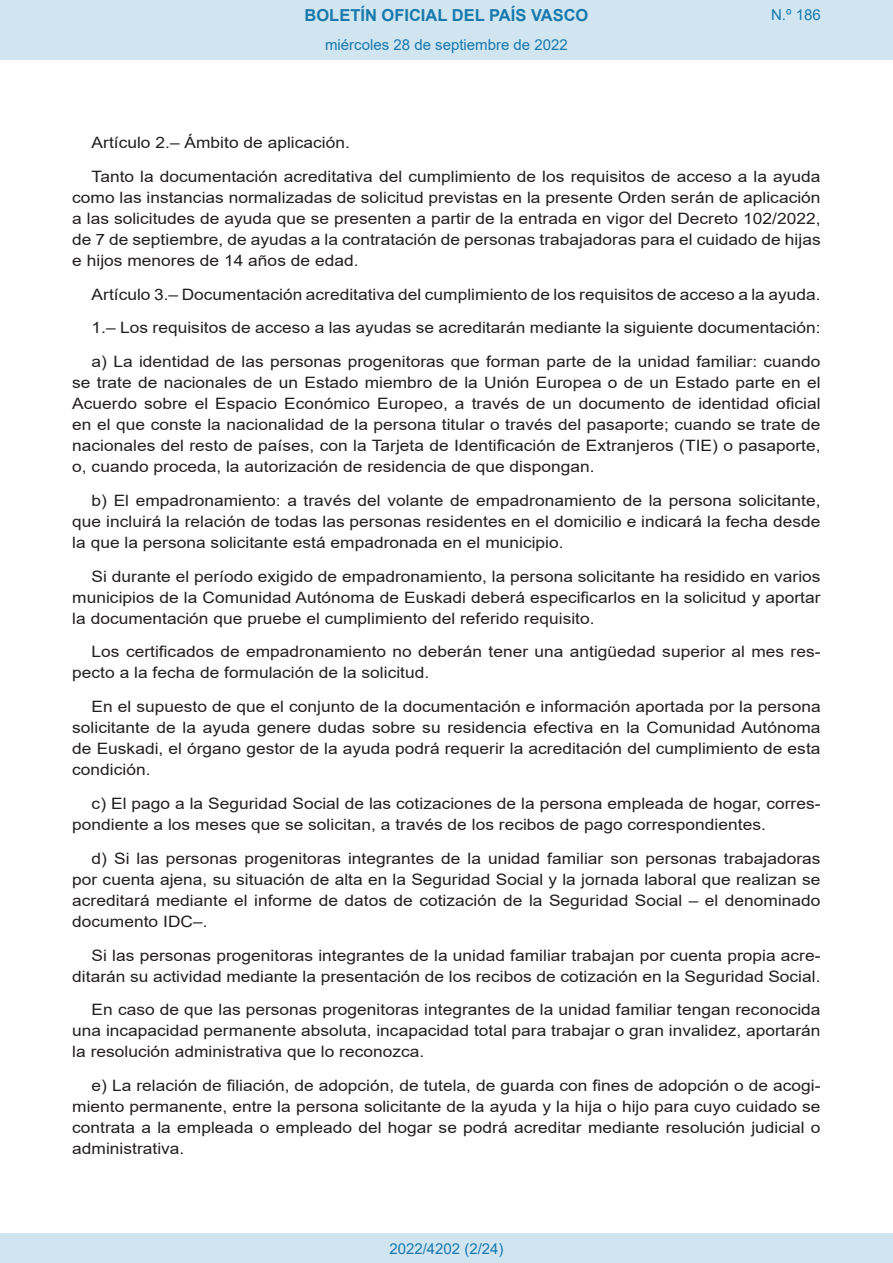
<style>
.page{position:relative;width:893px;height:1263px;background:#fff}
.page>*{position:absolute;margin:0;border:0;box-sizing:border-box;transform-origin:0 0}
.t1{font:700 16.5px "Arial";color:#1879ad}
.BOPVDetalle{font:15.6px/21px "Arial";color:#231f20;text-align:justify;scale:1.11 1}
.Paginacion_Centro{font:15px "Arial";color:#1879ad}
</style>
<div class="page">
<div style="left:0;top:0;width:893px;height:60px;background:#d0e5f0"></div>
<div style="left:0;top:1233px;width:893px;height:30px;background:#d0e5f0"></div>
<p class="t1" style="left:305px;top:3px;width:285px">BOLETÍN OFICIAL DEL PAÍS VASCO</p>
<p class="Paginacion_Centro" style="left:325px;top:35px;width:244px">miércoles 28 de septiembre de 2022</p>
<p class="Paginacion_Centro" style="left:771px;top:5px;width:51px">N.º 186</p>
<p class="BOPVDetalle" style="left:92px;top:132px;width:234px">Artículo 2.– Ámbito de aplicación.</p>
<p class="BOPVDetalle" style="left:72px;top:166px;width:676px;text-indent:19px">Tanto la documentación acreditativa del cumplimiento de los requisitos de acceso a la ayuda como las instancias normalizadas de solicitud previstas en la presente Orden serán de aplicación a las solicitudes de ayuda que se presenten a partir de la entrada en vigor del Decreto 102/2022, de 7 de septiembre, de ayudas a la contratación de personas trabajadoras para el cuidado de hijas e hijos menores de 14 años de edad.</p>
<p class="BOPVDetalle" style="left:92px;top:284px;width:658px">Artículo 3.– Documentación acreditativa del cumplimiento de los requisitos de acceso a la ayuda.</p>
<p class="BOPVDetalle" style="left:92px;top:317px;width:658px">1.– Los requisitos de acceso a las ayudas se acreditarán mediante la siguiente documentación:</p>
<p class="BOPVDetalle" style="left:72px;top:351px;width:676px;text-indent:19px">a) La identidad de las personas progenitoras que forman parte de la unidad familiar: cuando se trate de nacionales de un Estado miembro de la Unión Europea o de un Estado parte en el Acuerdo sobre el Espacio Económico Europeo, a través de un documento de identidad oficial en el que conste la nacionalidad de la persona titular o través del pasaporte; cuando se trate de nacionales del resto de países, con la Tarjeta de Identificación de Extranjeros (TIE) o pasaporte, o, cuando proceda, la autorización de residencia de que dispongan.</p>
<p class="BOPVDetalle" style="left:72px;top:490px;width:676px;text-indent:19px">b) El empadronamiento: a través del volante de empadronamiento de la persona solicitante, que incluirá la relación de todas las personas residentes en el domicilio e indicará la fecha desde la que la persona solicitante está empadronada en el municipio.</p>
<p class="BOPVDetalle" style="left:72px;top:566px;width:676px;text-indent:19px">Si durante el período exigido de empadronamiento, la persona solicitante ha residido en varios municipios de la Comunidad Autónoma de Euskadi deberá especificarlos en la solicitud y aportar la documentación que pruebe el cumplimiento del referido requisito.</p>
<p class="BOPVDetalle" style="left:72px;top:641px;width:676px;text-indent:19px">Los certificados de empadronamiento no deberán tener una antigüedad superior al mes res&shy;pecto a la fecha de formulación de la solicitud.</p>
<p class="BOPVDetalle" style="left:72px;top:696px;width:676px;text-indent:19px">En el supuesto de que el conjunto de la documentación e información aportada por la persona solicitante de la ayuda genere dudas sobre su residencia efectiva en la Comunidad Autónoma de Euskadi, el órgano gestor de la ayuda podrá requerir la acreditación del cumplimiento de esta condición.</p>
<p class="BOPVDetalle" style="left:72px;top:793px;width:676px;text-indent:19px">c) El pago a la Seguridad Social de las cotizaciones de la persona empleada de hogar, corres&shy;pondiente a los meses que se solicitan, a través de los recibos de pago correspondientes.</p>
<p class="BOPVDetalle" style="left:72px;top:848px;width:676px;text-indent:19px">d) Si las personas progenitoras integrantes de la unidad familiar son personas trabajadoras por cuenta ajena, su situación de alta en la Seguridad Social y la jornada laboral que realizan se acreditará mediante el informe de datos de cotización de la Seguridad Social – el denominado documento IDC–.</p>
<p class="BOPVDetalle" style="left:72px;top:944px;width:676px;text-align:right">Si las personas progenitoras integrantes de la unidad familiar trabajan por cuenta propia acre&shy;ditarán su actividad mediante la presentación de los recibos de cotización en la Seguridad Social.</p>
<p class="BOPVDetalle" style="left:72px;top:999px;width:676px;text-indent:19px">En caso de que las personas progenitoras integrantes de la unidad familiar tengan reconocida una incapacidad permanente absoluta, incapacidad total para trabajar o gran invalidez, aportarán la resolución administrativa que lo reconozca.</p>
<p class="BOPVDetalle" style="left:72px;top:1075px;width:676px;text-indent:19px">e) La relación de filiación, de adopción, de tutela, de guarda con fines de adopción o de acogi&shy;miento permanente, entre la persona solicitante de la ayuda y la hija o hijo para cuyo cuidado se contrata a la empleada o empleado del hogar se podrá acreditar mediante resolución judicial o administrativa.</p>
<p class="Paginacion_Centro" style="left:389px;top:1238px;width:116px">2022/4202 (2/24)</p>
</div>
